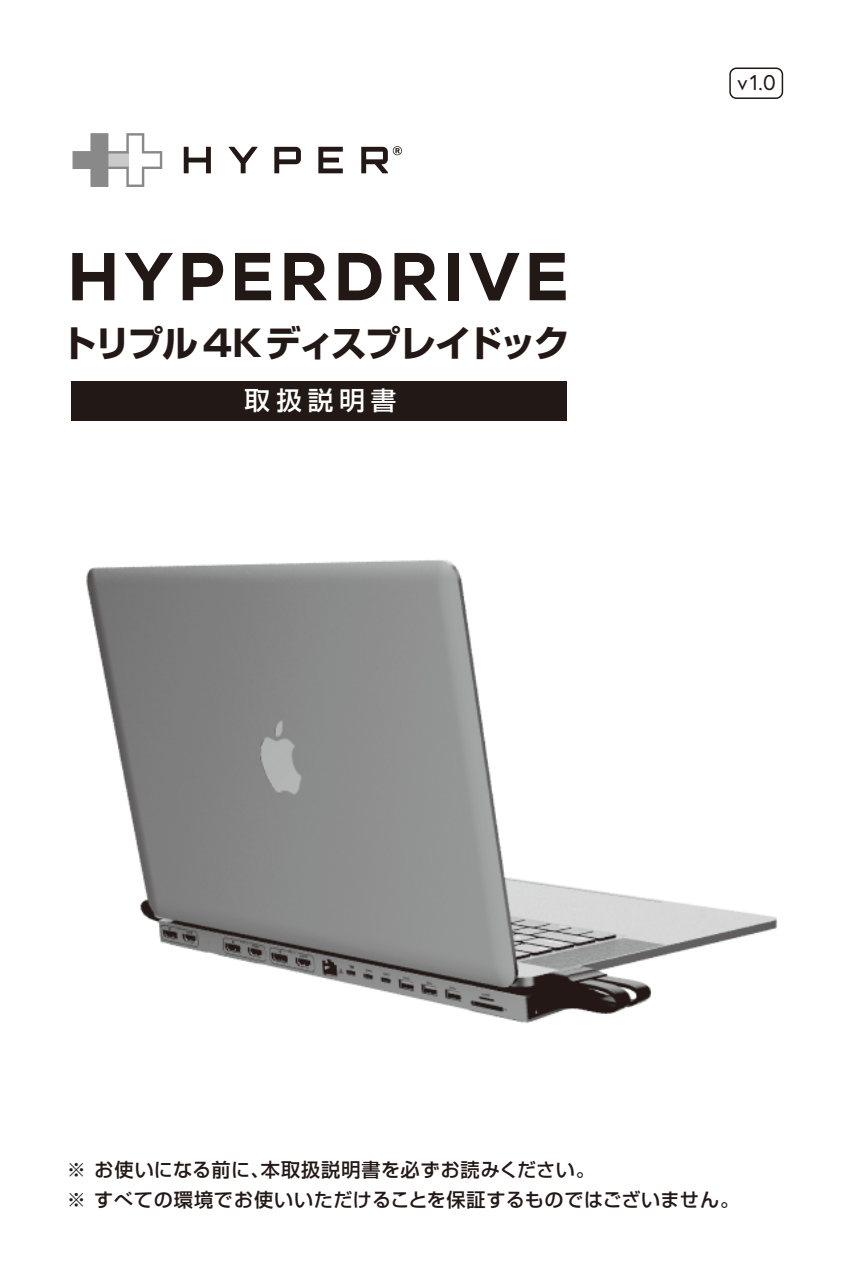
<style>
.page{position:relative;width:851px;height:1276px;background:#fff}
.page>*{position:absolute;margin:0;border:0;box-sizing:border-box;transform-origin:0 0}
.t1{font:700 36px "Shin Go Pro";letter-spacing:-.06em;color:#221815}
.t2{font:500 25.5px "Shin Go Pro";letter-spacing:.235em;color:#fff}
.t3{font:21.3px "Europa";color:#221815}
.t4{font:500 19.2px "Shin Go Pro";letter-spacing:.03em;color:#221815}
</style>
<div class="page">
<div style="left:71px;top:381px;width:496px;height:40px;background:#221815"></div>
<div style="left:729px;top:68px;width:54px;height:31px;border:2px solid #221815;border-radius:6px"></div>
<svg style="left:184px;top:147px;width:27px;height:26px"></svg>
<svg style="left:228px;top:147px;width:30px;height:26px"></svg>
<svg style="left:274px;top:147px;width:27px;height:26px"></svg>
<svg style="left:318px;top:147px;width:25px;height:26px"></svg>
<svg style="left:361px;top:146px;width:41px;height:27px"></svg>
<svg style="left:72px;top:133px;width:90px;height:54px"></svg>
<svg style="left:72px;top:253px;width:42px;height:47px"></svg>
<svg style="left:125px;top:253px;width:48px;height:47px"></svg>
<svg style="left:183px;top:253px;width:40px;height:47px"></svg>
<svg style="left:235px;top:253px;width:36px;height:47px"></svg>
<svg style="left:284px;top:253px;width:42px;height:47px"></svg>
<svg style="left:338px;top:253px;width:43px;height:47px"></svg>
<svg style="left:394px;top:253px;width:42px;height:47px"></svg>
<div style="left:448px;top:253px;width:11px;height:47px;background:#221815"></div>
<svg style="left:469px;top:253px;width:50px;height:47px"></svg>
<svg style="left:529px;top:253px;width:36px;height:47px"></svg>
<img style="left:86px;top:559px;width:691px;height:464px">
<h1 class="t1" style="left:60px;top:315px;width:511px">トリプル 4Kディスプレイドック</h1>
<h2 class="t2" style="left:244px;top:380px;width:153px">取扱説明書</h2>
<p class="t3" style="left:737px;top:69px;width:40px">v1.0</p>
<p class="t4" style="left:67px;top:1153px;width:529px">※ お使いになる前に、本取扱説明書を必ずお読みください。</p>
<p class="t4" style="left:67px;top:1183px;width:674px">※ すべての環境でお使いいただけることを保証するものではございません。</p>
</div>
